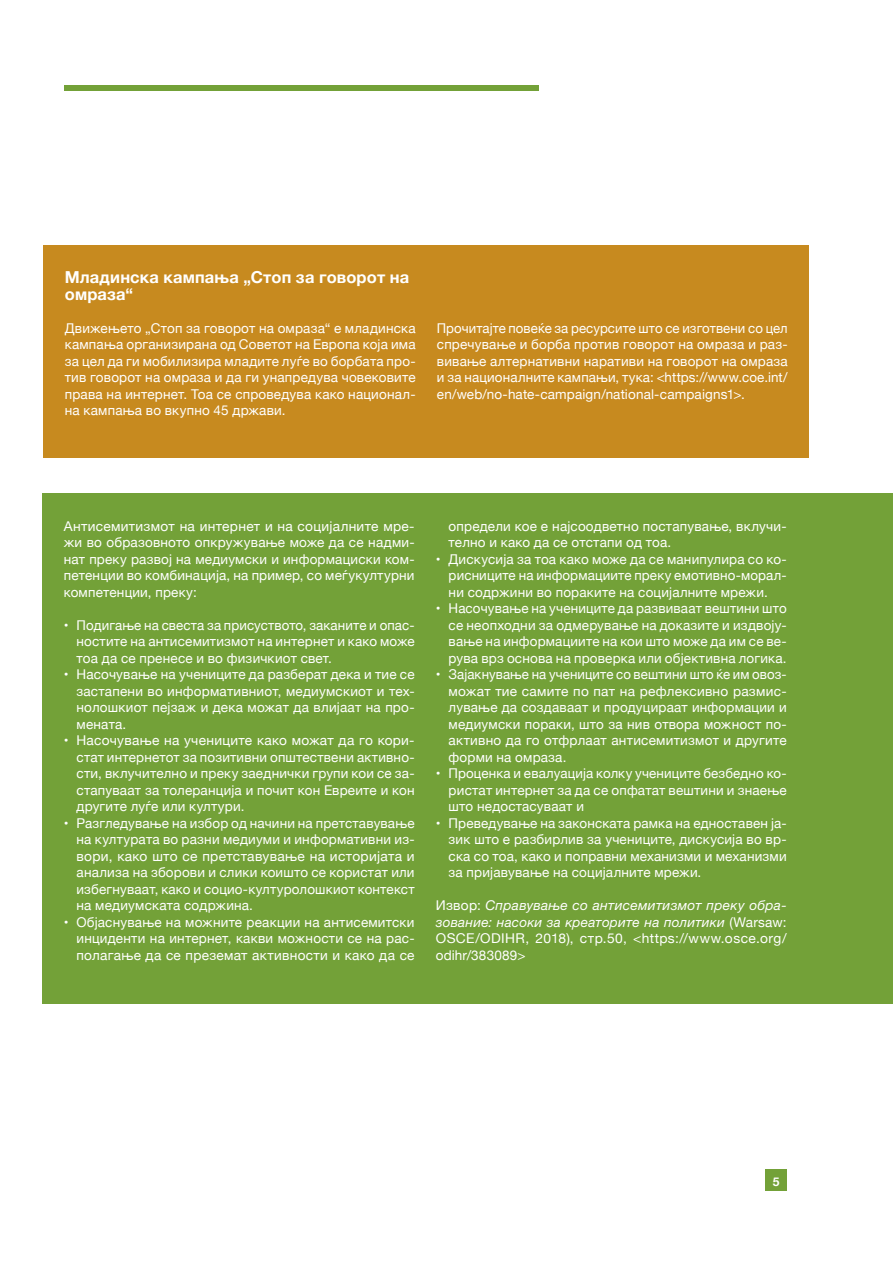
<style>
.page{position:relative;width:893px;height:1263px;background:#fff}
.page>*{position:absolute;margin:0;border:0;box-sizing:border-box;transform-origin:0 0}
.t1{font:700 16.5px/16.5px "Helvetica Neue";letter-spacing:.01em;color:#fff}
.t2{font:13.5px/16.5px "Helvetica Neue";letter-spacing:.015em;color:#fff;text-align:justify}
.t3{font:700 12px "Helvetica Neue";color:#fff}
.s1{font-style:italic}
</style>
<div class="page">
<div style="left:765px;top:1169px;width:22px;height:22px;background:#73a138"></div>
<div style="left:64px;top:85px;width:475px;height:5px;background:#73a138"></div>
<div style="left:44px;top:245px;width:765px;height:213px;background:#c78a1f"></div>
<div style="left:43px;top:493px;width:850px;height:510px;background:#73a138"></div>
<p class="t1" style="left:65px;top:269px;width:346px">Младинска кампања „Стоп за говорот на омраза“</p>
<p class="t2" style="left:65px;top:320px;width:352px">Движењето „Стоп за говорот на омраза“ е младинска кампања организирана од Советот на Европа коjа има за цел да ги мобилизира младите луѓе во борбата про&shy;тив говорот на омраза и да ги унапредува човековите права на интернет. Тоа се спроведува како национал&shy;на кампања во вкупно 45 држави.</p>
<p class="t2" style="left:437px;top:320px;width:352px">Прочитаjте повеќе за ресурсите што се изготвени со цел спречување и борба против говорот на омраза и раз&shy;вивање алтернативни наративи на говорот на омраза и за националните кампањи, тука: &lt;https://www.coe.int/ en/web/no-hate-campaign/national-campaigns1&gt;.</p>
<p class="t2" style="left:64px;top:518px;width:352px">Антисемитизмот на интернет и на социjалните мре&shy;жи во образовното опкружување може да се надми&shy;нат преку развоj на медиумски и информациски ком&shy;петенции во комбинациjа, на пример, со меѓукултурни компетенции, преку:</p>
<p class="t2" style="left:77px;top:617px;width:340px;text-indent:-13px">• Подигање на свеста за присуството, заканите и опас&shy;ностите на антисемитизмот на интернет и како може тоа да се пренесе и во физичкиот свет.</p>
<p class="t2" style="left:77px;top:667px;width:340px;text-indent:-13px">• Насочување на учениците да разберат дека и тие се застапени во информативниот, медиумскиот и тех&shy;нолошкиот пеjзаж и дека можат да влиjаат на про&shy;мената.</p>
<p class="t2" style="left:77px;top:733px;width:340px;text-indent:-13px">• Насочување на учениците како можат да го кори&shy;стат интернетот за позитивни општествени активно&shy;сти, вклучително и преку заеднички групи кои се за&shy;стапуваат за толеранциjа и почит кон Евреите и кон другите луѓе или култури.</p>
<p class="t2" style="left:77px;top:815px;width:340px;text-indent:-13px">• Разгледување на избор од начини на претставување на културата во разни медиуми и информативни из&shy;вори, како што се претставување на историjата и анализа на зборови и слики коишто се користат или избегнуваат, како и социо-културолошкиот контекст на медиумската содржина.</p>
<p class="t2" style="left:77px;top:914px;width:340px;text-indent:-13px">• Обjаснување на можните реакции на антисемитски инциденти на интернет, какви можности се на рас&shy;полагање да се преземат активности и како да се</p>
<p class="t2" style="left:449px;top:518px;width:340px">определи кое е наjсоодветно постапување, вклучи&shy;телно и како да се отстапи од тоа.</p>
<p class="t2" style="left:449px;top:551px;width:340px;text-indent:-13px">• Дискусиjа за тоа како може да се манипулира со ко&shy;рисниците на информациите преку емотивно-морал&shy;ни содржини во пораките на социjалните мрежи.</p>
<p class="t2" style="left:449px;top:601px;width:340px;text-indent:-13px">• Насочување на учениците да развиваат вештини што се неопходни за одмерување на доказите и издвоjу&shy;вање на информациите на кои што може да им се ве&shy;рува врз основа на проверка или обjективна логика.</p>
<p class="t2" style="left:449px;top:667px;width:340px;text-indent:-13px">• Заjакнување на учениците со вештини што ќе им овоз&shy;можат тие самите по пат на рефлексивно размис&shy;лување да создаваат и продуцираат информации и медиумски пораки, што за нив отвора можност по&shy;активно да го отфрлаат антисемитизмот и другите форми на омраза.</p>
<p class="t2" style="left:449px;top:766px;width:340px;text-indent:-13px">• Проценка и евалуациjа колку учениците безбедно ко&shy;ристат интернет за да се опфатат вештини и знаење што недостасуваат и</p>
<p class="t2" style="left:449px;top:815px;width:340px;text-indent:-13px">• Преведување на законската рамка на едноставен jа&shy;зик што е разбирлив за учениците, дискусиjа во вр&shy;ска со тоа, како и поправни механизми и механизми за приjавување на социjалните мрежи.</p>
<p class="t2" style="left:436px;top:898px;width:352px">Извор: <span class="s1">Справување со антисемитизмот преку обра&shy;зование: насоки за креаторите на политики</span> (Warsaw:<br>OSCE/ODIHR, 2018), стр.50, &lt;https://www.osce.org/ odihr/383089&gt;</p>
<p class="t3" style="left:773px;top:1172px;width:8px">5</p>
</div>
